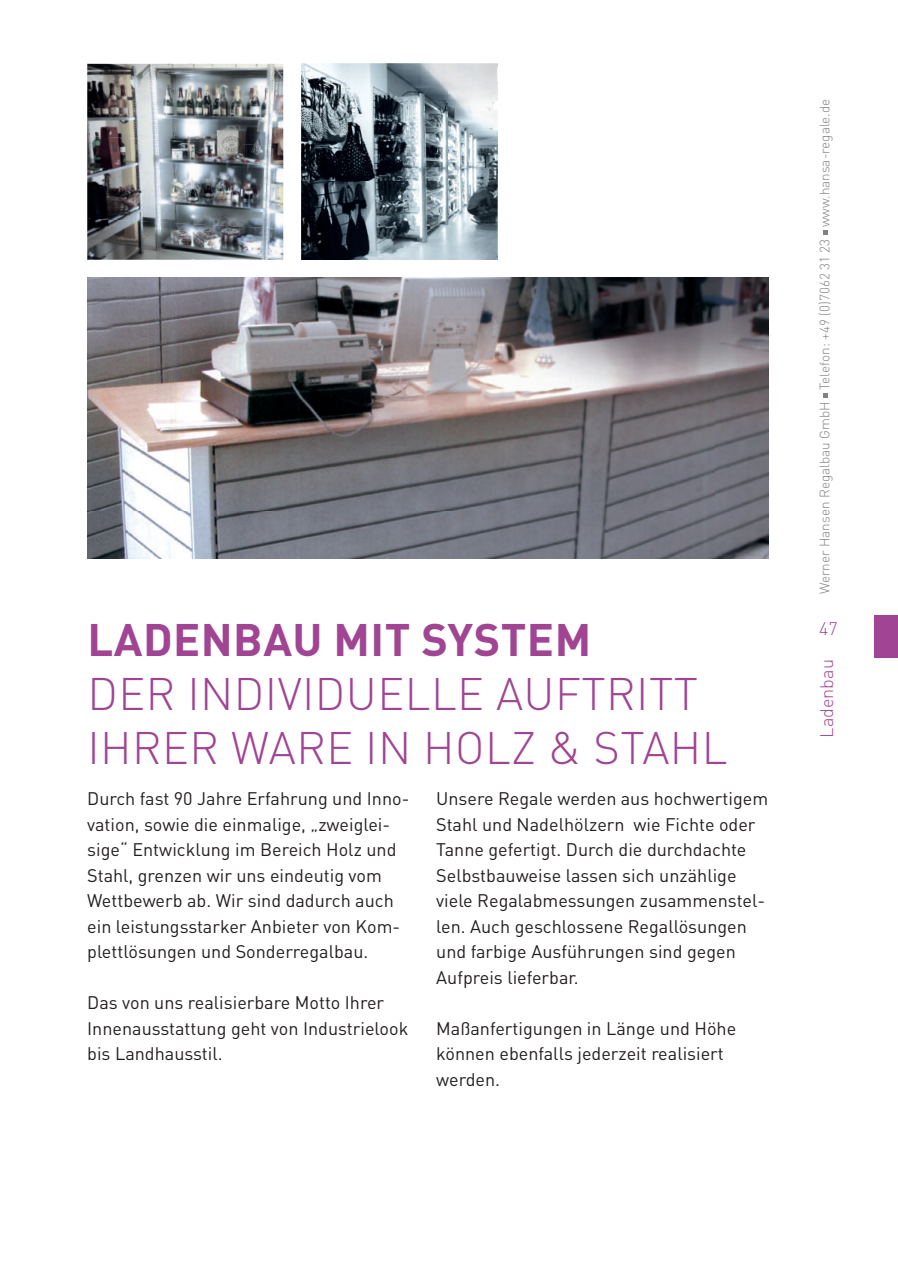
<style>
.page{position:relative;width:898px;height:1272px;background:#fff}
.page>*{position:absolute;margin:0;border:0;box-sizing:border-box;transform-origin:0 0}
.t1{font:300 45px/54px "DIN Pro";letter-spacing:.01em;color:#a04493}
.t2{font:700 45px "DIN Pro";letter-spacing:.01em;color:#a04493}
.t3{font:18px/25.5px "DIN Pro";color:#231f20}
.t4{font:300 18px "DIN Pro";color:#a04493}
.t5{font:300 13.5px "DIN Pro";color:#808285}
</style>
<div class="page">
<div style="left:874px;top:614px;width:23px;height:43px;background:#a04493"></div>
<svg style="left:823px;top:393px;width:4px;height:5px"></svg>
<svg style="left:823px;top:231px;width:4px;height:4px"></svg>
<img style="left:87px;top:278px;width:680px;height:280px">
<img style="left:301px;top:64px;width:196px;height:196px">
<img style="left:87px;top:64px;width:196px;height:72px">
<img style="left:87px;top:136px;width:196px;height:82px">
<img style="left:87px;top:218px;width:196px;height:42px">
<h1 class="t2" style="left:87px;top:608px;width:505px">LADENBAU MIT SYSTEM</h1>
<h1 class="t1" style="left:87px;top:664px;width:641px">DER INDIVIDUELLE AUFTRITT<br>IHRER WARE IN HOLZ &amp; STAHL</h1>
<p class="t3" style="left:87px;top:785px;width:323px">Durch fast 90 Jahre Erfahrung und Inno&shy;vation, sowie die einmalige, „zweiglei&shy;sige“ Entwicklung im Bereich Holz und Stahl, grenzen wir uns eindeutig vom Wettbewerb ab. Wir sind dadurch auch ein leistungsstarker Anbieter von Kom&shy;plettlösungen und Sonderregalbau.</p>
<p class="t3" style="left:87px;top:989px;width:322px">Das von uns realisierbare Motto Ihrer<br>Innenausstattung geht von Industrielook bis Landhausstil.</p>
<p class="t3" style="left:436px;top:785px;width:333px">Unsere Regale werden aus hochwertigem Stahl und Nadelhölzern wie Fichte oder Tanne gefertigt. Durch die durchdachte Selbstbauweise lassen sich unzählige viele Regalabmessungen zusammenstel&shy;len. Auch geschlossene Regallösungen und farbige Ausführungen sind gegen Aufpreis lieferbar.</p>
<p class="t3" style="left:436px;top:1014px;width:301px">Maßanfertigungen in Länge und Höhe können ebenfalls jederzeit realisiert werden.</p>
<p class="t5" style="left:815px;top:594px;width:497px;rotate:-90deg">Werner Hansen Regalbau GmbH Telefon: +49 (0)7062 31 23 www.hansa-regale.de</p>
<p class="t4" style="left:819px;top:616px;width:20px">47</p>
<p class="t4" style="left:814px;top:737px;width:80px;rotate:-90deg">Ladenbau</p>
</div>
